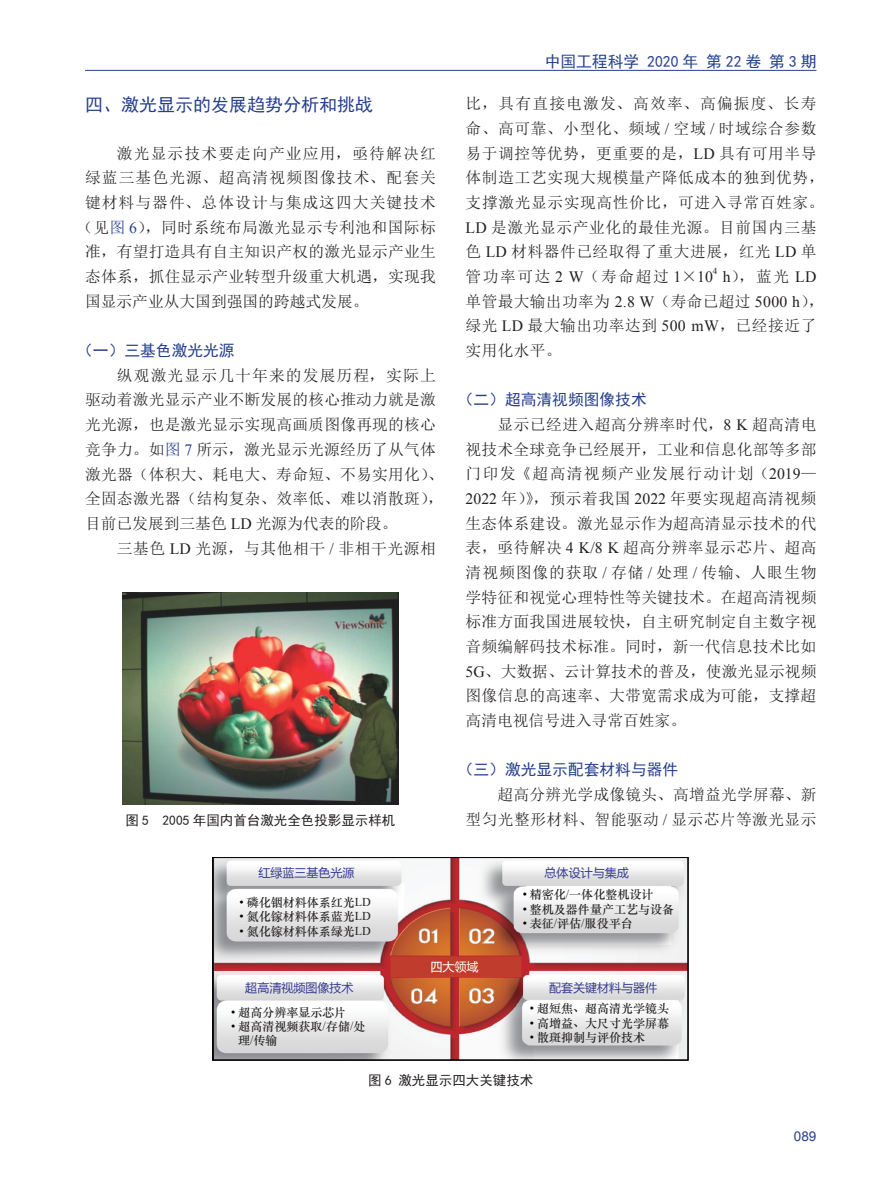
<style>
.page{position:relative;width:893px;height:1191px;background:#fff}
.page>*{position:absolute;margin:0;border:0;box-sizing:border-box;transform-origin:0 0}
.t1{font:18px "Sim Hei";color:#253f8e}
.t2{font:15.75px/24.6px "Sim Sun";letter-spacing:.025em;color:#231f20}
.t3{font:15.75px "Sim Hei";color:#253f8e}
.t4{font:15.75px "Sim Sun";letter-spacing:.07em;color:#231f20}
.t5{font:15.75px "Sim Sun";letter-spacing:.065em;color:#231f20}
.t6{font:15.75px "Sim Sun";letter-spacing:.075em;color:#231f20}
.t7{font:15.75px "Sim Sun";color:#231f20}
.t8{font:13.5px "Sim Hei";color:#231f20}
.t9{font:13.5px "Arial";color:#253f8e}
.t10{font:12px/14.4px "ST Zhongsong";color:#231f20}
.t11{font:12px "Microsoft Ya Hei";color:#373c91}
.t12{font:12px "Microsoft Ya Hei";color:#fff}
.t13{font:9.15px "Times New Roman";color:#231f20}
.s1{color:#253f8e}
.s2{font-family:"Times New Roman";color:#253f8e}
.s3{font-family:"Times New Roman"}
.s4{font-family:"Times New Roman";color:#030303}
</style>
<div class="page">
<hr style="left:85px;top:70px;width:731px;height:1px;background:#253f8e">
<img style="left:122px;top:592px;width:277px;height:212px">
<img style="left:213px;top:857px;width:476px;height:204px">
<p class="t1" style="left:85px;top:96px;width:289px">四、激光显示的发展趋势分析和挑战</p>
<p class="t6" style="left:117px;top:145px;width:320px">激光显示技术要走向产业应用，亟待解决红</p>
<p class="t4" style="left:85px;top:170px;width:352px">绿蓝三基色光源、超高清视频图像技术、配套关</p>
<p class="t5" style="left:85px;top:194px;width:352px">键材料与器件、总体设计与集成这四大关键技术</p>
<p class="t2" style="left:77px;top:215px;width:360px">（见<span class="s1">图</span> <span class="s2">6</span>），同时系统布局激光显示专利池和国际标</p>
<p class="t2" style="left:85px;top:239px;width:352px">准，有望打造具有自主知识产权的激光显示产业生</p>
<p class="t2" style="left:85px;top:264px;width:352px">态体系，抓住显示产业转型升级重大机遇，实现我</p>
<p class="t7" style="left:85px;top:293px;width:285px">国显示产业从大国到强国的跨越式发展。</p>
<p class="t3" style="left:77px;top:342px;width:159px">（一）三基色激光光源</p>
<p class="t2" style="left:85px;top:363px;width:360px;text-indent:32px">纵观激光显示几十年来的发展历程，实际上驱动着激光显示产业不断发展的核心推动力就是激光光源，也是激光显示实现高画质图像再现的核心竞争力。如<span class="s1">图</span> <span class="s2">7</span> 所示，激光显示光源经历了从气体激光器（体积大、耗电大、寿命短、不易实用化）、全固态激光器（结构复杂、效率低、难以消散斑），目前已发展到三基色 <span class="s3">LD</span> 光源为代表的阶段。</p>
<p class="t2" style="left:117px;top:536px;width:320px">三基色 <span class="s3">LD</span> 光源，与其他相干 <span class="s3">/</span> 非相干光源相</p>
<p class="t3" style="left:545px;top:53px;width:273px">中国工程科学 2020 年 第 22 卷 第 3 期</p>
<p class="t2" style="left:466px;top:91px;width:360px">比，具有直接电激发、高效率、高偏振度、长寿命、高可靠、小型化、频域 <span class="s3">/</span> 空域 <span class="s3">/</span> 时域综合参数易于调控等优势，更重要的是，<span class="s3">LD</span> 具有可用半导体制造工艺实现大规模量产降低成本的独到优势，支撑激光显示实现高性价比，可进入寻常百姓家。<br><span class="s3">LD</span> 是激光显示产业化的最佳光源。目前国内三基色 <span class="s3">LD</span> 材料器件已经取得了重大进展，红光 <span class="s3">LD</span> 单管功率可达 <span class="s3">2 W</span>（寿命超过 <span class="s3">1</span>×<span class="s3">10</span></p>
<p class="t13" style="left:713px;top:265px;width:6px">4</p>
<p class="t2" style="left:466px;top:264px;width:360px;text-indent:257px"><span class="s3">h</span>），蓝光 <span class="s3">LD</span>单管最大输出功率为 <span class="s3">2.8 W</span>（寿命已超过 <span class="s3">5000 h</span>），绿光 <span class="s3">LD</span> 最大输出功率达到 <span class="s3">500 mW</span>，已经接近了实用化水平。</p>
<p class="t3" style="left:458px;top:392px;width:190px">（二）超高清视频图像技术</p>
<p class="t2" style="left:466px;top:412px;width:352px;text-align:justify;text-indent:32px">显示已经进入超高分辨率时代，<span class="s3">8 K</span> 超高清电视技术全球竞争已经展开，工业和信息化部等多部门印发《超高清视频产业发展行动计划（<span class="s3">2019</span>— <span class="s3">2022</span> 年）》，预示着我国 <span class="s3">2022</span> 年要实现超高清视频生态体系建设。激光显示作为超高清显示技术的代表，亟待解决 <span class="s3">4 K/8 K</span> 超高分辨率显示芯片、超高清视频图像的获取 <span class="s3">/</span> 存储 <span class="s3">/</span> 处理 <span class="s3">/</span> 传输、人眼生物学特征和视觉心理特性等关键技术。在超高清视频标准方面我国进展较快，自主研究制定自主数字视音频编解码技术标准。同时，新一代信息技术比如<span class="s3">5G</span>、大数据、云计算技术的普及，使激光显示视频图像信息的高速率、大带宽需求成为可能，支撑超高清电视信号进入寻常百姓家。</p>
<p class="t3" style="left:458px;top:762px;width:222px">（三）激光显示配套材料与器件</p>
<p class="t2" style="left:497px;top:782px;width:320px">超高分辨光学成像镜头、高增益光学屏幕、新</p>
<p class="t8" style="left:125px;top:813px;width:272px">图 5 2005 年国内首台激光全色投影显示样机</p>
<p class="t2" style="left:466px;top:807px;width:352px">型匀光整形材料、智能驱动 <span class="s3">/</span> 显示芯片等激光显示</p>
<p class="t11" style="left:258px;top:864px;width:98px">红绿蓝三基色光源</p>
<p class="t11" style="left:545px;top:864px;width:86px">总体设计与集成</p>
<p class="t10" style="left:240px;top:894px;width:133px"><span class="s4">•</span> 磷化铟材料体系红光<span class="s3">LD</span></p>
<p class="t10" style="left:240px;top:908px;width:133px"><span class="s4">•</span> 氮化镓材料体系蓝光<span class="s3">LD</span></p>
<p class="t10" style="left:240px;top:923px;width:133px"><span class="s4">•</span> 氮化镓材料体系绿光<span class="s3">LD</span></p>
<p class="t10" style="left:523px;top:887px;width:132px"><span class="s4">•</span> 精密化<span class="s3">/</span>一体化整机设计</p>
<p class="t10" style="left:523px;top:901px;width:153px"><span class="s4">•</span> 整机及器件量产工艺与设备</p>
<p class="t10" style="left:523px;top:915px;width:112px"><span class="s4">•</span> 表征<span class="s3">/</span>评估<span class="s3">/</span>服役平台</p>
<p class="t12" style="left:430px;top:958px;width:50px">四大领域</p>
<p class="t11" style="left:245px;top:979px;width:110px">超高清视频图像技术</p>
<p class="t11" style="left:549px;top:979px;width:110px">配套关键材料与器件</p>
<p class="t10" style="left:231px;top:1004px;width:117px"><span class="s4">•</span> 超高分辨率显示芯片</p>
<p class="t10" style="left:238px;top:1018px;width:129px;text-indent:-7px"><span class="s4">•</span> 超高清视频获取<span class="s3">/</span>存储<span class="s3">/</span>处理<span class="s3">/</span>传输</p>
<p class="t10" style="left:530px;top:1001px;width:141px"><span class="s4">•</span> 超短焦、超高清光学镜头</p>
<p class="t10" style="left:530px;top:1015px;width:141px"><span class="s4">•</span> 高增益、大尺寸光学屏幕</p>
<p class="t10" style="left:530px;top:1029px;width:117px"><span class="s4">•</span> 散斑抑制与评价技术</p>
<p class="t8" style="left:368px;top:1073px;width:167px">图 6 激光显示四大关键技术</p>
<p class="t9" style="left:794px;top:1127px;width:24px">089</p>
</div>
